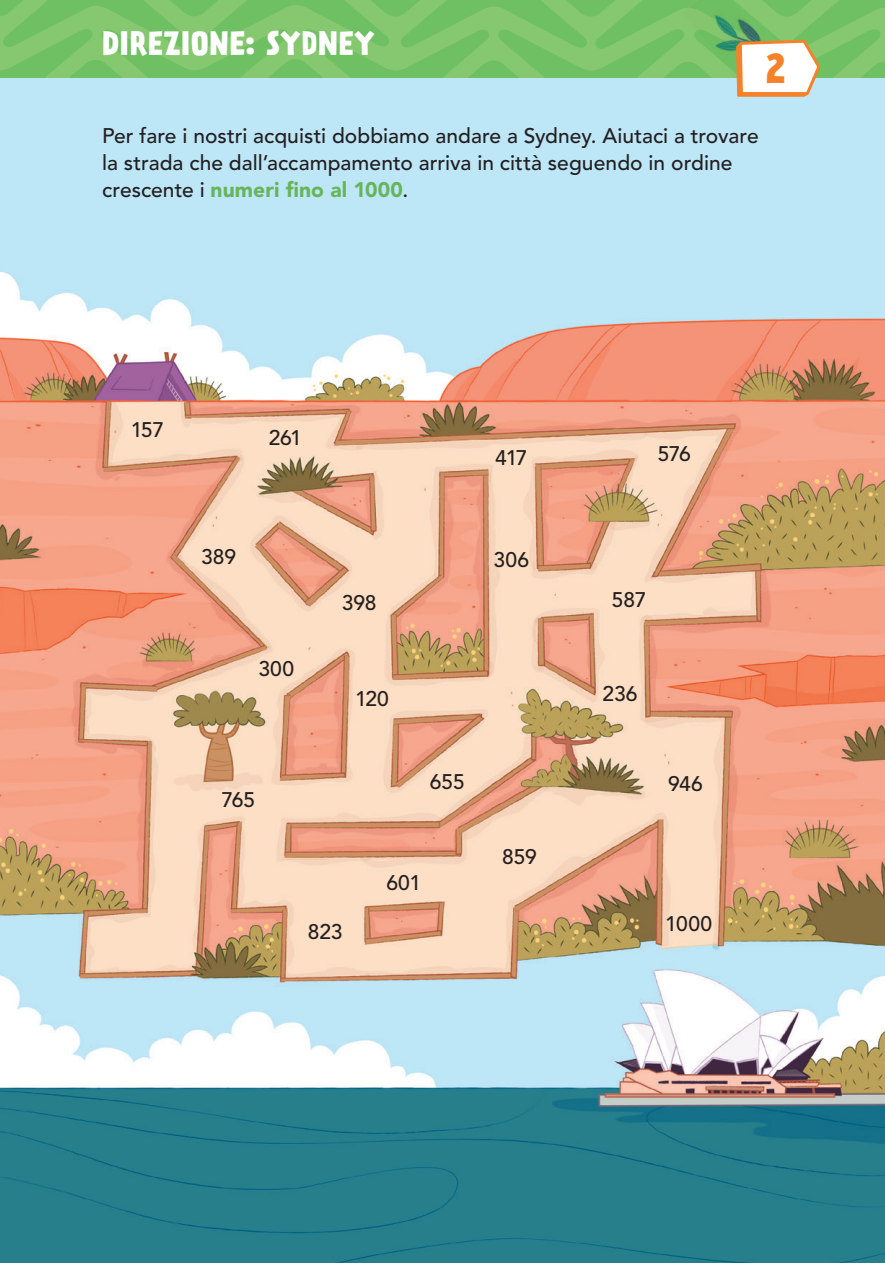
<style>
.page{position:relative;width:885px;height:1263px;background:#fff}
.page>*{position:absolute;margin:0;border:0;box-sizing:border-box;transform-origin:0 0}
.t1{font:700 37.5px "Prater Sans Pro";color:#f58229}
.t2{font:700 30px "Prater Sans Pro";letter-spacing:.01em;color:#fff}
.t3{font:500 21px/27px "Avenir LT Std";color:#231f20}
.s1{font-weight:900;color:#68b45b}
</style>
<div class="page">
<img style="left:0;top:358px;width:884px;height:905px">
<svg style="left:0;top:0;width:884px;height:358px;background:#b4dbd3"></svg>
<h2 class="t2" style="left:102px;top:20px;width:274px">DIREZIONE: SYDNEY</h2>
<h1 class="t1" style="left:765px;top:40px;width:22px">2</h1>
<p class="t3" style="left:102px;top:123px;width:658px">Per fare i nostri acquisti dobbiamo andare a Sydney. Aiutaci a trovare la strada che dall’accampamento arriva in città seguendo in ordine crescente i <span class="s1">numeri no al 1000</span>.</p>
<p class="t3" style="left:131px;top:417px;width:35px">157</p>
<p class="t3" style="left:269px;top:425px;width:35px">261</p>
<p class="t3" style="left:495px;top:444px;width:34px">417</p>
<p class="t3" style="left:657px;top:441px;width:35px">576</p>
<p class="t3" style="left:201px;top:543px;width:37px">389</p>
<p class="t3" style="left:258px;top:656px;width:37px">300</p>
<p class="t3" style="left:342px;top:590px;width:36px">398</p>
<p class="t3" style="left:493px;top:547px;width:37px">306</p>
<p class="t3" style="left:611px;top:587px;width:36px">587</p>
<p class="t3" style="left:355px;top:686px;width:35px">120</p>
<p class="t3" style="left:602px;top:681px;width:36px">236</p>
<p class="t3" style="left:221px;top:787px;width:35px">765</p>
<p class="t3" style="left:308px;top:918px;width:36px">823</p>
<p class="t3" style="left:429px;top:769px;width:37px">655</p>
<p class="t3" style="left:386px;top:869px;width:36px">601</p>
<p class="t3" style="left:502px;top:844px;width:36px">859</p>
<p class="t3" style="left:668px;top:771px;width:36px">946</p>
<p class="t3" style="left:665px;top:910px;width:48px">1000</p>
</div>
